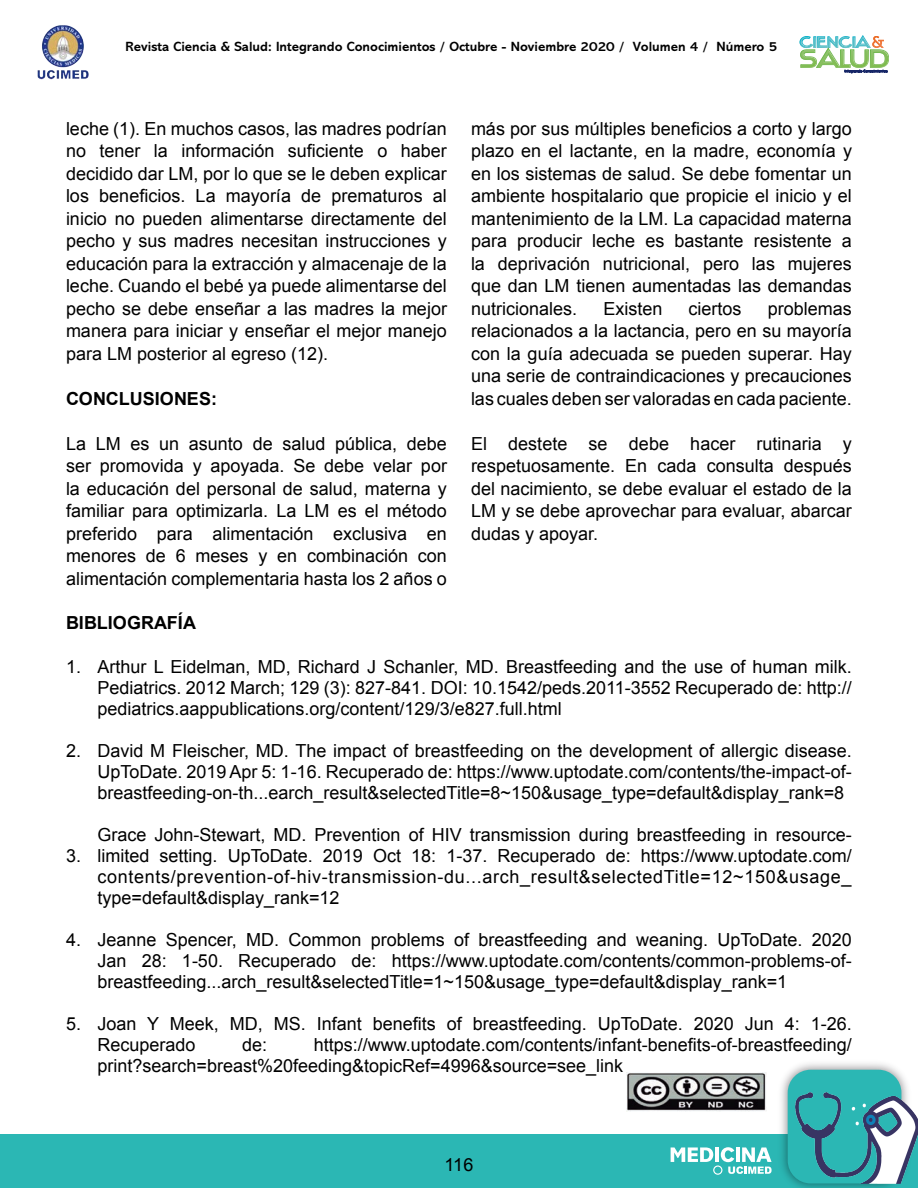
<style>
.page{position:relative;width:918px;height:1188px;background:#fff}
.page>*{position:absolute;margin:0;border:0;box-sizing:border-box;transform-origin:0 0}
.númeración{font:18px/22.5px "Arial";color:#000;text-align:justify}
.t1{font:700 18px "Arial";color:#000}
.t2{font:700 13.5px "Abadi MT Pro";color:#000}
</style>
<div class="page">
<svg style="left:799px;top:35px;width:90px;height:38px"></svg>
<img style="left:37px;top:25px;width:52px;height:55px">
<div style="left:0;top:1134px;width:918px;height:54px;background:#2bb7b4"></div>
<svg style="left:671px;top:1147px;width:101px;height:28px"></svg>
<img style="left:781px;top:1063px;width:127px;height:125px">
<div style="left:788px;top:1070px;width:113px;height:113px;background:#2bb7b4;border-radius:23px"></div>
<img style="left:796px;top:1092px;width:122px;height:91px">
<img style="left:627px;top:1072px;width:139px;height:39px">
<p class="t2" style="left:126px;top:39px;width:653px">Revista Ciencia &amp; Salud: Integrando Conocimientos / Octubre - Noviembre 2020 / Volumen 4 / Número 5</p>
<p class="númeración" style="left:66px;top:117px;width:383px">leche (1). En muchos casos, las madres podrían no tener la información suficiente o haber decidido dar LM, por lo que se le deben explicar los beneficios. La mayoría de prematuros al inicio no pueden alimentarse directamente del pecho y sus madres necesitan instrucciones y educación para la extracción y almacenaje de la leche. Cuando el bebé ya puede alimentarse del pecho se debe enseñar a las madres la mejor manera para iniciar y enseñar el mejor manejo para LM posterior al egreso (12).</p>
<p class="t1" style="left:66px;top:386px;width:153px">CONCLUSIONES:</p>
<p class="númeración" style="left:66px;top:432px;width:383px">La LM es un asunto de salud pública, debe ser promovida y apoyada. Se debe velar por la educación del personal de salud, materna y familiar para optimizarla. La LM es el método preferido para alimentación exclusiva en menores de 6 meses y en combinación con alimentación complementaria hasta los 2 años o</p>
<p class="t1" style="left:66px;top:611px;width:131px">BIBLIOGRAFÍA</p>
<p class="númeración" style="left:471px;top:117px;width:383px">más por sus múltiples beneficios a corto y largo plazo en el lactante, en la madre, economía y en los sistemas de salud. Se debe fomentar un ambiente hospitalario que propicie el inicio y el mantenimiento de la LM. La capacidad materna para producir leche es bastante resistente a la deprivación nutricional, pero las mujeres que dan LM tienen aumentadas las demandas nutricionales.</p>
<p class="númeración" style="left:471px;top:297px;width:382px;text-indent:297px">problemas relacionados a la lactancia, pero en su mayoría con la guía adecuada se pueden superar. Hay una serie de contraindicaciones y precauciones las cuales deben ser valoradas en cada paciente.</p>
<p class="númeración" style="left:471px;top:432px;width:382px">El destete se debe hacer rutinaria y respetuosamente. En cada consulta después del nacimiento, se debe evaluar el estado de la LM y se debe aprovechar para evaluar, abarcar dudas y apoyar.</p>
<p class="númeración" style="left:603px;top:297px;width:61px">Existen</p>
<p class="númeración" style="left:689px;top:297px;width:55px">ciertos</p>
<p class="númeración" style="left:66px;top:656px;width:17px">1.</p>
<p class="númeración" style="left:66px;top:740px;width:17px">2.</p>
<p class="númeración" style="left:66px;top:845px;width:17px">3.</p>
<p class="númeración" style="left:66px;top:929px;width:17px">4.</p>
<p class="númeración" style="left:66px;top:1013px;width:17px">5.</p>
<p class="númeración" style="left:98px;top:656px;width:756px;line-height:21px">Arthur L Eidelman, MD, Richard J Schanler, MD. Breastfeeding and the use of human milk.<br>Pediatrics. 2012 March; 129 (3): 827-841. DOI: 10.1542/peds.2011-3552 Recuperado de: http:// pediatrics.aappublications.org/content/129/3/e827.full.html</p>
<p class="númeración" style="left:98px;top:740px;width:756px;line-height:21px">David M Fleischer, MD. The impact of breastfeeding on the development of allergic disease.<br>UpToDate. 2019 Apr 5: 1-16. Recuperado de: https://www.uptodate.com/contents/the-impact-of&shy;breastfeeding-on-th...earch_result&amp;selectedTitle=8~150&amp;usage_type=default&amp;display_rank=8</p>
<p class="númeración" style="left:98px;top:824px;width:756px;line-height:21px">Grace John-Stewart, MD. Prevention of HIV transmission during breastfeeding in resource&shy;limited setting. UpToDate. 2019 Oct 18: 1-37. Recuperado de: https://www.uptodate.com/ contents/prevention-of-hiv-transmission-du...arch_result&amp;selectedTitle=12~150&amp;usage_ type=default&amp;display_rank=12</p>
<p class="númeración" style="left:98px;top:930px;width:756px;line-height:21px">Jeanne Spencer, MD. Common problems of breastfeeding and weaning. UpToDate. 2020<br>Jan 28: 1-50. Recuperado de: https://www.uptodate.com/contents/common-problems-of&shy;breastfeeding...arch_result&amp;selectedTitle=1~150&amp;usage_type=default&amp;display_rank=1</p>
<p class="númeración" style="left:98px;top:1014px;width:756px;line-height:21px">Joan Y Meek, MD, MS. Infant benefits of breastfeeding. UpToDate. 2020 Jun 4: 1-26.<br>Recuperado</p>
<p class="númeración" style="left:98px;top:1035px;width:756px;line-height:21px;text-indent:216px">https://www.uptodate.com/contents/infant-benefits-of-breastfeeding/ print?search=breast%20feeding&amp;topicRef=4996&amp;source=see_link</p>
<p class="númeración" style="left:242px;top:1034px;width:27px">de:</p>
<p class="númeración" style="left:445px;top:1153px;width:30px">116</p>
</div>
